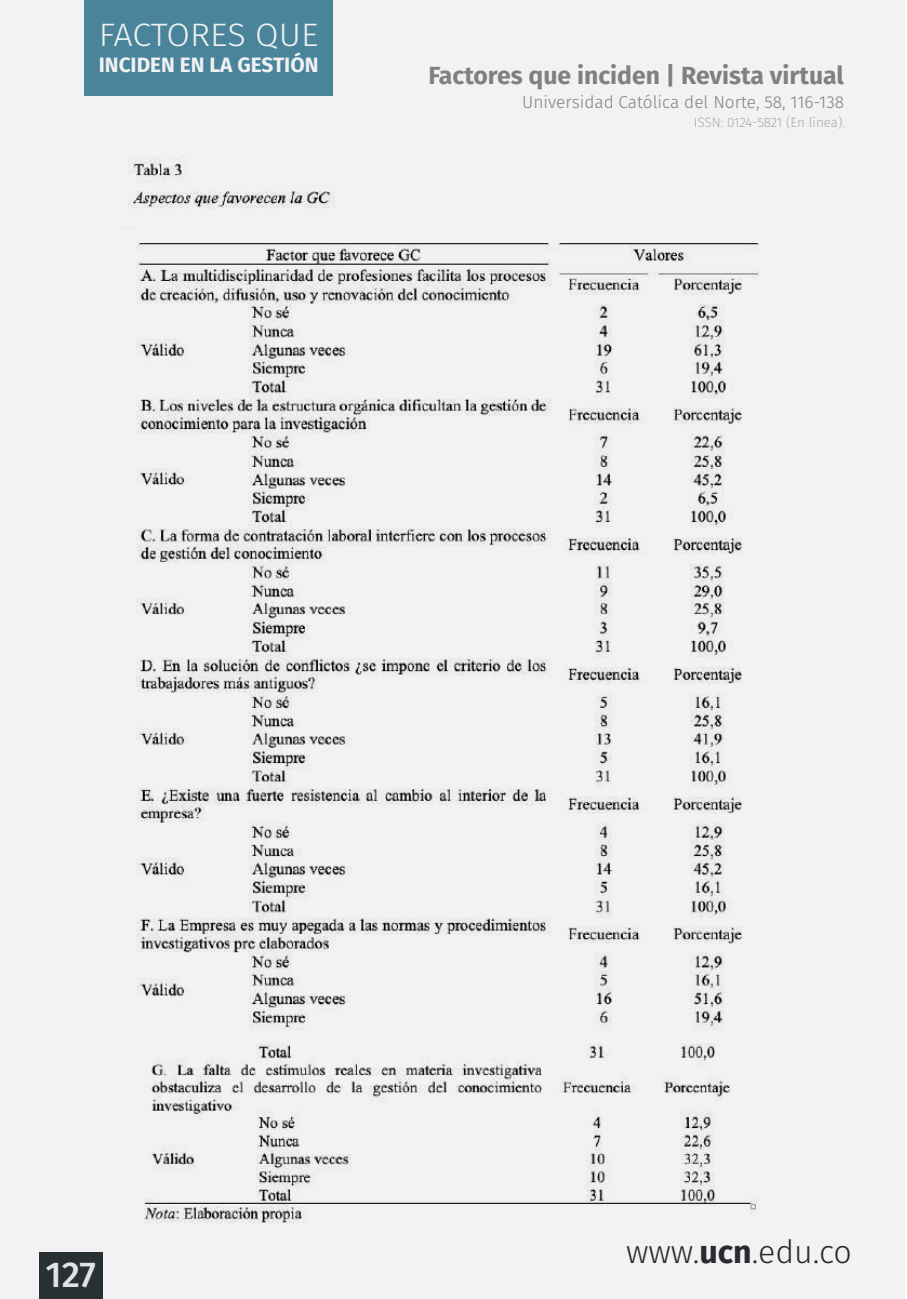
<style>
.page{position:relative;width:907px;height:1299px;background:#fff}
.page>*{position:absolute;margin:0;border:0;box-sizing:border-box;transform-origin:0 0}
.t1{font:500 36px "Fira Sans";color:#e3e3e3}
.t2{font:300 32.4px "Fira Sans";letter-spacing:-.01em;color:#f1f1f1;scale:1.05 1}
.t3{font:300 32.18px "Fira Sans";color:#282a2f}
.t4{font:700 24.75px "Fira Sans";color:#808080}
.t5{font:700 20.7px "Fira Sans";color:#f1f1f1}
.t6{font:300 17.32px "Fira Sans";color:#808080}
.t7{font:200 13.5px "Fira Sans";letter-spacing:-.005em;color:#808080}
.s1{font-weight:700}
</style>
<div class="page">
<div style="left:0;top:0;width:904px;height:1299px;background:#f2f2f2"></div>
<div style="left:39px;top:1252px;width:64px;height:47px;background:#293033"></div>
<div style="left:84px;top:0;width:249px;height:96px;background:#49849b"></div>
<img style="left:144px;top:1043px;width:614px;height:181px">
<img style="left:124px;top:158px;width:635px;height:872px">
<div style="left:118px;top:229px;width:18px;height:18px;background:#f2f2f2"></div>
<h2 class="t2" style="left:99px;top:12px;width:211px">FACTORES QUE</h2>
<p class="t5" style="left:99px;top:48px;width:221px">INCIDEN EN LA GESTIÓN</p>
<h3 class="t4" style="left:428px;top:54px;width:417px">Factores que inciden | Revista virtual</h3>
<p class="t6" style="left:522px;top:90px;width:323px">Universidad Católica del Norte, 58, 116-138</p>
<p class="t7" style="left:693px;top:113px;width:153px">ISSN: 0124-5821 (En línea).</p>
<h1 class="t1" style="left:46px;top:1245px;width:52px">127</h1>
<h3 class="t3" style="left:626px;top:1229px;width:227px">www.<span class="s1">ucn</span>.edu.co</h3>
</div>
